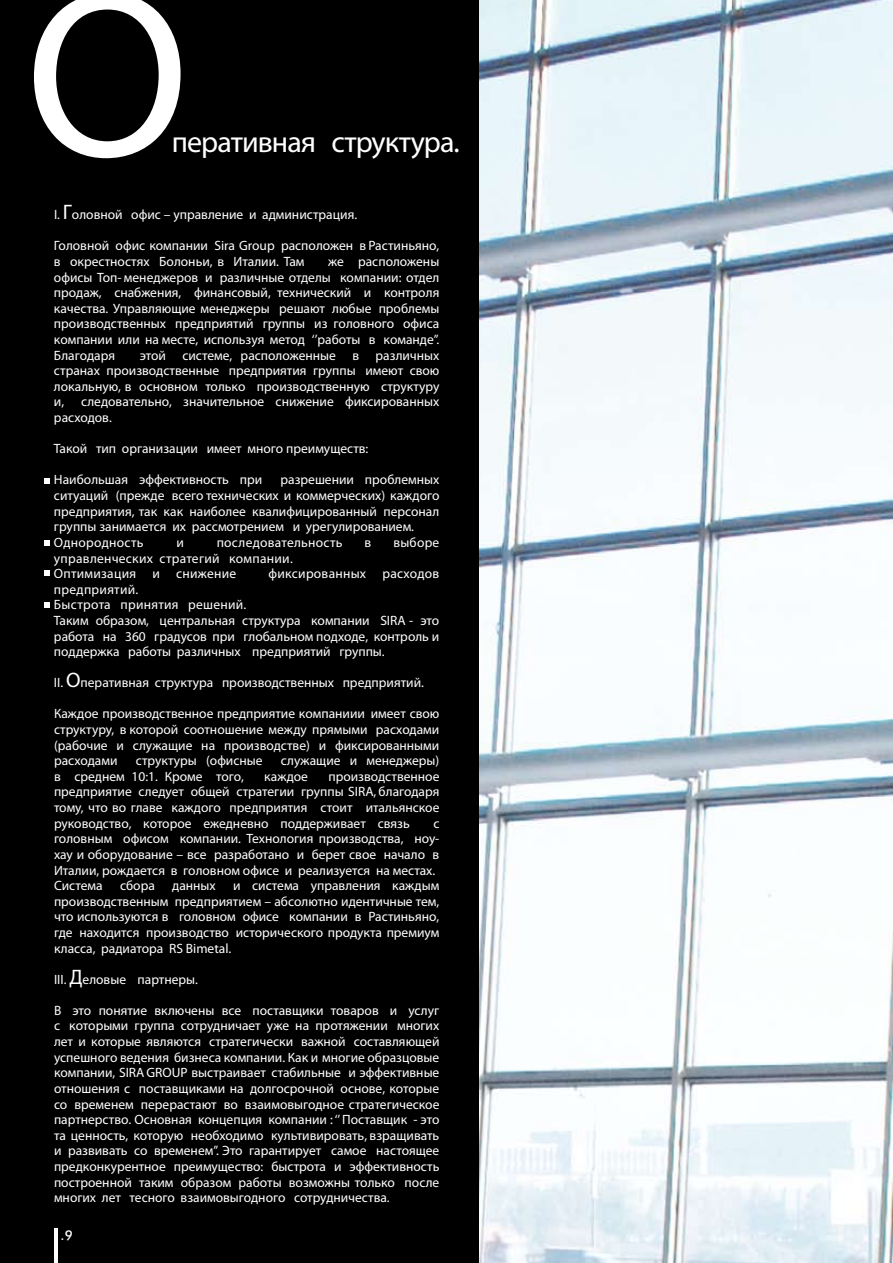
<style>
.page{position:relative;width:893px;height:1263px;background:#fff}
.page>*{position:absolute;margin:0;border:0;box-sizing:border-box;transform-origin:0 0}
.t1{font:237.9px "Myriad Pro";color:#fff}
.t2{font:30px "Myriad Pro";letter-spacing:-.03em;color:#fff}
.t3{font:13.5px/15.6px "Myriad Pro";color:#fff;text-align:justify}
.t4{font:13.5px/15.6px "Myriad Pro";letter-spacing:.02em;color:#fff}
.t5{font:500 13.5px "Futura BT";color:#fff}
.s1{font-size:21px}
</style>
<div class="page">
<img style="left:479px;top:0;width:414px;height:1263px">
<div style="left:0;top:0;width:479px;height:1263px;background:#000"></div>
<svg style="left:44px;top:478px;width:6px;height:6px"></svg>
<svg style="left:44px;top:540px;width:6px;height:6px"></svg>
<svg style="left:44px;top:570px;width:6px;height:6px"></svg>
<svg style="left:44px;top:602px;width:6px;height:6px"></svg>
<hr style="left:54px;top:1228px;width:3px;height:35px;background:#fff">
<h1 class="t1" style="left:25px;top:-71px;width:165px">О</h1>
<h2 class="t2" style="left:172px;top:124px;width:289px">перативная структура.</h2>
<p class="t3" style="left:54px;top:207px;width:305px">I. <span class="s1">Г</span>оловной офис – управление и администрация.</p>
<p class="t3" style="left:54px;top:238px;width:387px">Головной офис компании Sira Group расположен в Растиньяно, в окрестностях Болоньи, в Италии. Там</p>
<p class="t3" style="left:54px;top:253px;width:387px;text-indent:274px">же расположены офисы Топ- менеджеров и различные отделы компании: отдел продаж, снабжения, финансовый, технический и контроля качества. Управляющие менеджеры решают любые проблемы производственных предприятий группы из головного офиса компании или на месте, используя метод ‘’работы в команде’’.<br>Благодаря</p>
<p class="t3" style="left:54px;top:347px;width:387px;text-indent:86px">этой системе, расположенные в различных странах производственные предприятия группы имеют свою локальную, в основном только производственную структуру и, следовательно, значительное снижение фиксированных расходов.</p>
<p class="t3" style="left:54px;top:441px;width:316px">Такой тип организации имеет много преимуществ:</p>
<p class="t3" style="left:54px;top:472px;width:210px">Наибольшая эффективность при</p>
<p class="t3" style="left:54px;top:472px;width:387px;text-align:left;text-indent:227px">разрешении проблемных ситуаций (прежде всего технических и коммерческих) каждого предприятия, так как наиболее квалифицированный персонал группы занимается их рассмотрением и урегулированием.<br>Однородность</p>
<p class="t3" style="left:176px;top:534px;width:9px">и</p>
<p class="t4" style="left:217px;top:534px;width:127px">последовательность</p>
<p class="t3" style="left:365px;top:534px;width:8px">в</p>
<p class="t3" style="left:393px;top:534px;width:48px">выборе</p>
<p class="t4" style="left:54px;top:550px;width:240px">управленческих стратегий компании.<br>Оптимизация и снижение</p>
<p class="t4" style="left:269px;top:565px;width:172px">фиксированных расходов</p>
<p class="t3" style="left:54px;top:581px;width:387px;text-align:left">предприятий.<br>Быстрота принятия решений.<br>Таким образом, центральная структура компании SIRA - это работа на 360 градусов при глобальном подходе, контроль и поддержка работы различных предприятий группы.</p>
<p class="t3" style="left:54px;top:675px;width:371px">II. <span class="s1">О</span>перативная структура производственных предприятий.</p>
<p class="t3" style="left:54px;top:706px;width:387px">Каждое производственное предприятие компаниии имеет свою структуру, в которой соотношение между прямыми расходами (рабочие и служащие на производстве) и фиксированными расходами</p>
<p class="t3" style="left:136px;top:753px;width:128px">структуры (oфисные</p>
<p class="t3" style="left:281px;top:753px;width:160px">служащие и менеджеры)</p>
<p class="t3" style="left:54px;top:768px;width:191px">в среднем 10:1. Кроме того,</p>
<p class="t3" style="left:264px;top:768px;width:45px">каждое</p>
<p class="t3" style="left:54px;top:768px;width:387px;text-indent:274px">производственное предприятие следует общей стратегии группы SIRA, благодаря тому, что во главе каждого предприятия стоит итальянское руководство, которое ежедневно поддерживает связь</p>
<p class="t3" style="left:54px;top:815px;width:387px;text-align:left;text-indent:379px">с головным офисом компании. Технология производства, ноу&shy;хау и оборудование – все разработано и берет свое начало в Италии, рождается в головном офисе и реализуется на местах.<br>Система</p>
<p class="t3" style="left:120px;top:877px;width:36px">сбора</p>
<p class="t3" style="left:172px;top:877px;width:45px">данных</p>
<p class="t3" style="left:54px;top:877px;width:387px;text-indent:179px">и система управления каждым производственным предприятием – абсолютно идентичные тем, что используются в головном офисе компании в Растиньяно, где находится производство исторического продукта премиум класса, радиатора RS Bimetal.</p>
<p class="t3" style="left:54px;top:971px;width:146px">III. <span class="s1">Д</span>еловые партнеры.</p>
<p class="t3" style="left:54px;top:1002px;width:387px">В это понятие включены все поставщики товаров и услуг с которыми группа сотрудничает уже на протяжении многих лет и которые являются стратегически важной составляющей успешного ведения бизнеса компании. Как и многие образцовые компании, SIRA GROUP выстраивает стабильные и эффективные отношения с поставщиками на долгосрочной основе, которые со временем перерастают во взаимовыгодное стратегическое партнерство. Основная концепция компании : ‘’ Поставщик - это та ценность, которую необходимо культивировать, взращивать и развивать со временем’’. Это гарантирует самое настоящее предконкурентное преимущество: быстрота и эффективность построенной таким образом работы возможны только после многих лет тесного взаимовыгодного сотрудничества.</p>
<p class="t5" style="left:61px;top:1226px;width:14px">.9</p>
</div>
